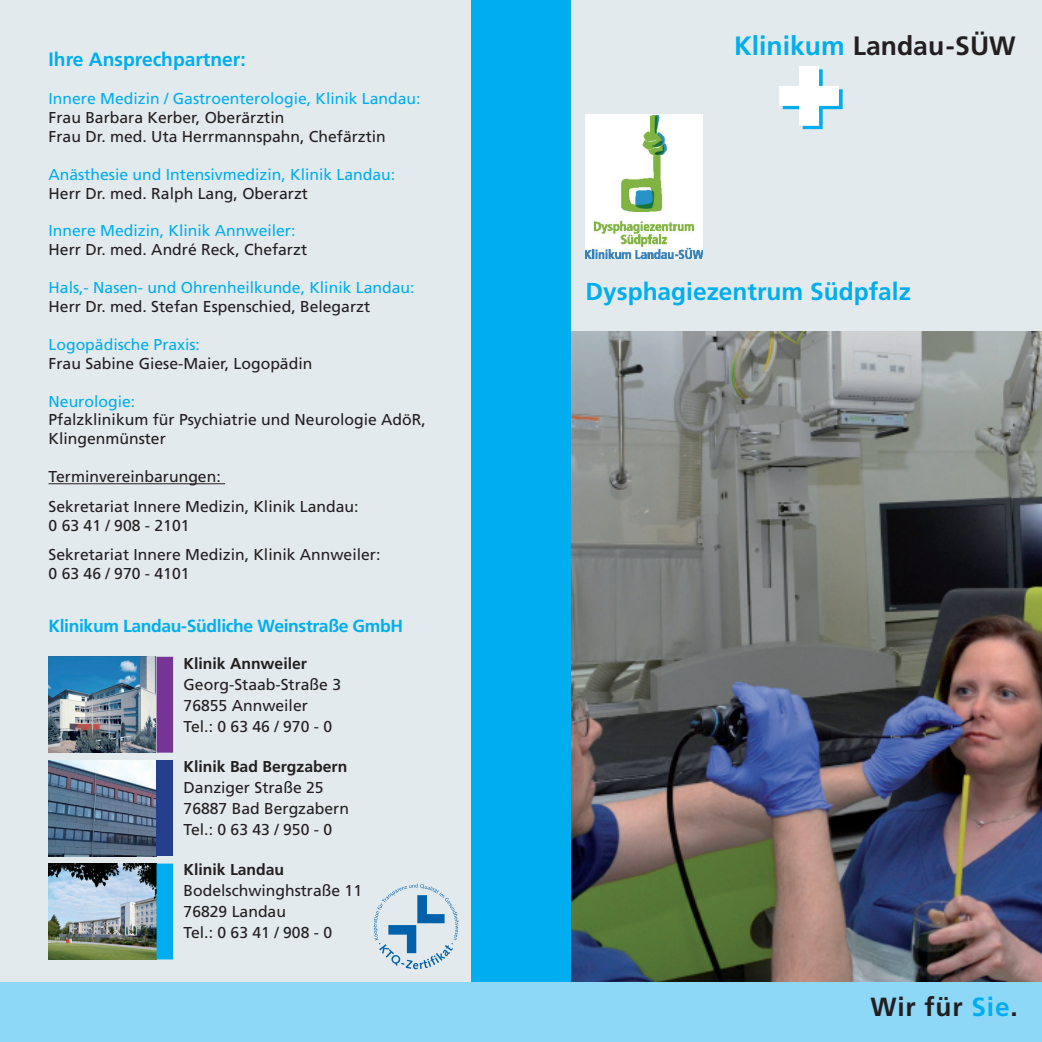
<style>
.page{position:relative;width:1042px;height:1042px;background:#e3eaee}
.page>*{position:absolute;margin:0;border:0;box-sizing:border-box;transform-origin:0 0}
.t1{font:700 26.6px "Frutiger";color:#231f20}
.t2{font:700 26.25px "Frutiger";letter-spacing:.03em;color:#231f20}
.t3{font:700 24.5px "Frutiger";color:#00aeef}
.t4{font:700 19.25px "Frutiger";color:#00aeef}
.t5{font:700 17.5px "Frutiger";letter-spacing:-.02em;color:#00aeef}
.t6{font:15.75px/21px "Frutiger";color:#231f20}
.t7{font:15.75px "Frutiger";color:#00aeef}
.t8{font:700 15.75px "Frutiger";color:#231f20}
.s1{color:#00aeef}
</style>
<div class="page">
<img style="left:570px;top:331px;width:472px;height:651px">
<img style="left:585px;top:114px;width:117px;height:144px">
<hr style="left:49px;top:483px;width:176px;height:1px;background:#231f20">
<img style="left:48px;top:657px;width:108px;height:95px">
<img style="left:48px;top:760px;width:108px;height:96px">
<img style="left:48px;top:863px;width:108px;height:96px">
<div style="left:157px;top:657px;width:16px;height:95px;background:#763594"></div>
<div style="left:156px;top:760px;width:16px;height:96px;background:#253f8e"></div>
<div style="left:157px;top:863px;width:16px;height:96px;background:#00aeef"></div>
<svg style="left:779px;top:66px;width:63px;height:63px"></svg>
<div style="left:471px;top:0;width:99px;height:1042px;background:#00aeef"></div>
<div style="left:0;top:982px;width:1042px;height:60px;background:#8dd7f7"></div>
<img style="left:373px;top:883px;width:86px;height:87px">
<p class="t4" style="left:49px;top:48px;width:199px">Ihre Ansprechpartner:</p>
<p class="t7" style="left:49px;top:89px;width:373px">Innere Medizin / Gastroenterologie, Klinik Landau:</p>
<p class="t6" style="left:49px;top:108px;width:339px;line-height:18.9px">Frau Barbara Kerber, Oberärztin<br>Frau Dr. med. Uta Herrmannspahn, Chefärztin</p>
<p class="t7" style="left:49px;top:165px;width:348px">Anästhesie und Intensivmedizin, Klinik Landau:</p>
<p class="t6" style="left:49px;top:183px;width:261px">Herr Dr. med. Ralph Lang, Oberarzt</p>
<p class="t7" style="left:49px;top:222px;width:248px">Innere Medizin, Klinik Annweiler:</p>
<p class="t6" style="left:49px;top:239px;width:260px">Herr Dr. med. André Reck, Chefarzt</p>
<p class="t7" style="left:49px;top:278px;width:367px">Hals,- Nasen- und Ohrenheilkunde, Klinik Landau:</p>
<p class="t6" style="left:49px;top:296px;width:323px">Herr Dr. med. Stefan Espenschied, Belegarzt</p>
<p class="t7" style="left:49px;top:335px;width:153px">Logopädische Praxis:</p>
<p class="t6" style="left:49px;top:353px;width:265px">Frau Sabine Giese-Maier, Logopädin</p>
<p class="t7" style="left:49px;top:392px;width:88px">Neurologie:</p>
<p class="t6" style="left:49px;top:411px;width:379px;line-height:18.9px">Pfalzklinikum für Psychiatrie und Neurologie AdöR,<br>Klingenmünster</p>
<p class="t6" style="left:49px;top:462px;width:311px;line-height:29.4px">Terminvereinbarungen:<br>Sekretariat Innere Medizin, Klinik Landau:</p>
<p class="t6" style="left:49px;top:510px;width:333px;line-height:29.4px">0 63 41 / 908 - 2101<br>Sekretariat Innere Medizin, Klinik Annweiler:</p>
<p class="t6" style="left:49px;top:563px;width:142px">0 63 46 / 970 - 4101</p>
<p class="t5" style="left:48px;top:616px;width:356px">Klinikum Landau-Südliche Weinstraße GmbH</p>
<p class="t8" style="left:184px;top:654px;width:125px">Klinik Annweiler</p>
<p class="t6" style="left:184px;top:674px;width:159px">Georg-Staab-Straße 3<br>76855 Annweiler<br>Tel.: 0 63 46 / 970 - 0</p>
<p class="t8" style="left:184px;top:757px;width:165px">Klinik Bad Bergzabern</p>
<p class="t6" style="left:184px;top:777px;width:167px">Danziger Straße 25<br>76887 Bad Bergzabern<br>Tel.: 0 63 43 / 950 - 0</p>
<p class="t8" style="left:184px;top:860px;width:102px">Klinik Landau</p>
<p class="t6" style="left:184px;top:880px;width:180px">Bodelschwinghstraße 11<br>76829 Landau<br>Tel.: 0 63 41 / 908 - 0</p>
<h1 class="t1" style="left:734px;top:31px;width:283px"><span class="s1">Klinikum</span> Landau-SÜW</h1>
<h3 class="t3" style="left:585px;top:277px;width:327px">Dysphagiezentrum Südpfalz</h3>
<h2 class="t2" style="left:870px;top:991px;width:149px">Wir für <span class="s1">Sie</span>.</h2>
</div>
